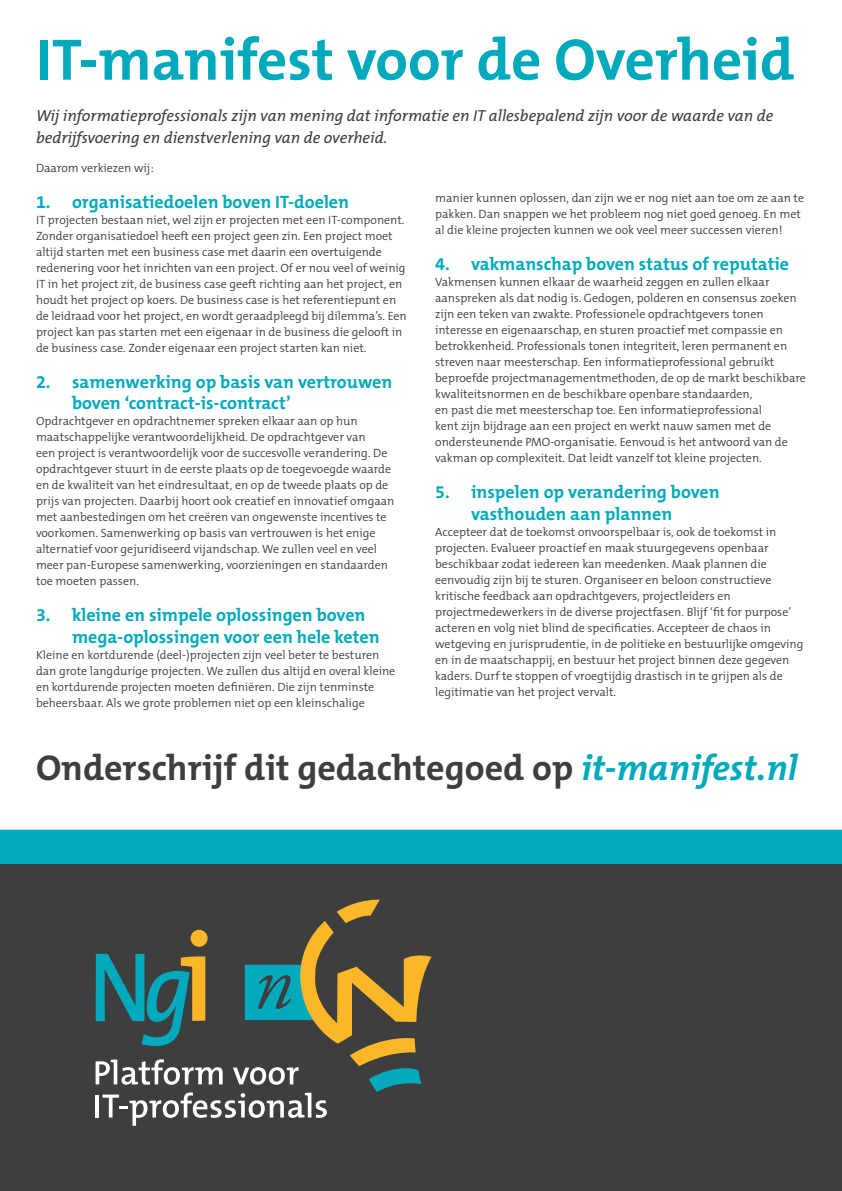
<style>
.page{position:relative;width:842px;height:1191px;background:#fff}
.page>*{position:absolute;margin:0;border:0;box-sizing:border-box;transform-origin:0 0}
.t1{font:700 59px "The Mix B W7";color:#00aabc}
.t2{font:700 36px "The Mix B W7";color:#3e3e3f}
.t3{font:700 18px/21.6px "The Mix B W7";color:#00aabc}
.t4{font:italic 16px/22px "The Mix B W5 Plain";color:#3e3e3f}
.t5{font:300 12px/16px "The Mix B W4";color:#3e3e3f}
.s1{font-style:italic;color:#00aabc}
</style>
<div class="page">
<div style="left:0;top:825px;width:842px;height:39px;background:#00aabc"></div>
<div style="left:0;top:864px;width:842px;height:327px;background:#3e3e3f"></div>
<svg style="left:96px;top:899px;width:336px;height:226px"></svg>
<div style="left:0;top:822px;width:842px;height:7px;background:#fff"></div>
<p class="t1" style="left:36px;top:22px;width:760px">IT-manifest voor de Overheid</p>
<p class="t4" style="left:36px;top:105px;width:739px">Wij informatieprofessionals zijn van mening dat informatie en IT allesbepalend zijn voor de waarde van de bedrijfsvoering en dienstverlening van de overheid.</p>
<p class="t5" style="left:36px;top:160px;width:119px">Daarom verkiezen wij:</p>
<p class="t3" style="left:36px;top:191px;width:314px">1. organisatiedoelen boven IT-doelen</p>
<p class="t5" style="left:36px;top:212px;width:372px">IT projecten bestaan niet, wel zijn er projecten met een IT-component.<br>Zonder organisatiedoel heeft een project geen zin. Een project moet altijd starten met een business case met daarin een overtuigende redenering voor het inrichten van een project. Of er nou veel of weinig IT in het project zit, de business case geeft richting aan het project, en houdt het project op koers. De business case is het referentiepunt en de leidraad voor het project, en wordt geraadpleegd bij dilemma’s. Een project kan pas starten met een eigenaar in de business die gelooft in de business case. Zonder eigenaar een project starten kan niet.</p>
<p class="t3" style="left:72px;top:371px;width:322px;text-indent:-36px">2. samenwerking op basis van vertrouwen boven ‘contract-is-contract’</p>
<p class="t5" style="left:36px;top:413px;width:360px">Opdrachtgever en opdrachtnemer spreken elkaar aan op hun maatschappelijke verantwoordelijkheid. De opdrachtgever van<br>een project is verantwoordelijk voor de succesvolle verandering. De opdrachtgever stuurt in de eerste plaats op de toegevoegde waarde en de kwaliteit van het eindresultaat, en op de tweede plaats op de prijs van projecten. Daarbij hoort ook creatief en innovatief omgaan met aanbestedingen om het creëren van ongewenste incentives te voorkomen. Samenwerking op basis van vertrouwen is het enige alternatief voor gejuridiseerd vijandschap. We zullen veel en veel meer pan-Europese samenwerking, voorzieningen en standaarden toe moeten passen.</p>
<p class="t3" style="left:72px;top:604px;width:309px;text-indent:-36px">3. kleine en simpele oplossingen boven mega-oplossingen voor een hele keten</p>
<p class="t5" style="left:36px;top:647px;width:361px">Kleine en kortdurende (deel-)projecten zijn veel beter te besturen dan grote langdurige projecten. We zullen dus altijd en overal kleine en kortdurende projecten moeten definiëren. Die zijn tenminste beheersbaar. Als we grote problemen niet op een kleinschalige</p>
<p class="t5" style="left:435px;top:190px;width:370px">manier kunnen oplossen, dan zijn we er nog niet aan toe om ze aan te pakken. Dan snappen we het probleem nog niet goed genoeg. En met al die kleine projecten kunnen we ook veel meer successen vieren!</p>
<p class="t3" style="left:435px;top:253px;width:355px">4. vakmanschap boven status of reputatie</p>
<p class="t5" style="left:435px;top:274px;width:372px">Vakmensen kunnen elkaar de waarheid zeggen en zullen elkaar aanspreken als dat nodig is. Gedogen, polderen en consensus zoeken zijn een teken van zwakte. Professionele opdrachtgevers tonen interesse en eigenaarschap, en sturen proactief met compassie en betrokkenheid. Professionals tonen integriteit, leren permanent en streven naar meesterschap. Een informatieprofessional gebruikt beproefde projectmanagementmethoden, de op de markt beschikbare kwaliteitsnormen en de beschikbare openbare standaarden,<br>en past die met meesterschap toe. Een informatieprofessional<br>kent zijn bijdrage aan een project en werkt nauw samen met de ondersteunende PMO-organisatie. Eenvoud is het antwoord van de vakman op complexiteit. Dat leidt vanzelf tot kleine projecten.</p>
<p class="t3" style="left:471px;top:481px;width:250px;text-indent:-36px">5. inspelen op verandering boven vasthouden aan plannen</p>
<p class="t5" style="left:435px;top:524px;width:370px">Accepteer dat de toekomst onvoorspelbaar is, ook de toekomst in projecten. Evalueer proactief en maak stuurgegevens openbaar beschikbaar zodat iedereen kan meedenken. Maak plannen die eenvoudig zijn bij te sturen. Organiseer en beloon constructieve kritische feedback aan opdrachtgevers, projectleiders en projectmedewerkers in de diverse projectfasen. Blijf ‘fit for purpose’ acteren en volg niet blind de specificaties. Accepteer de chaos in wetgeving en jurisprudentie, in de politieke en bestuurlijke omgeving en in de maatschappij, en bestuur het project binnen deze gegeven kaders. Durf te stoppen of vroegtijdig drastisch in te grijpen als de legitimatie van het project vervalt.</p>
<p class="t2" style="left:36px;top:745px;width:763px">Onderschrijf dit gedachtegoed op <span class="s1">it-manifest.nl</span></p>
</div>
